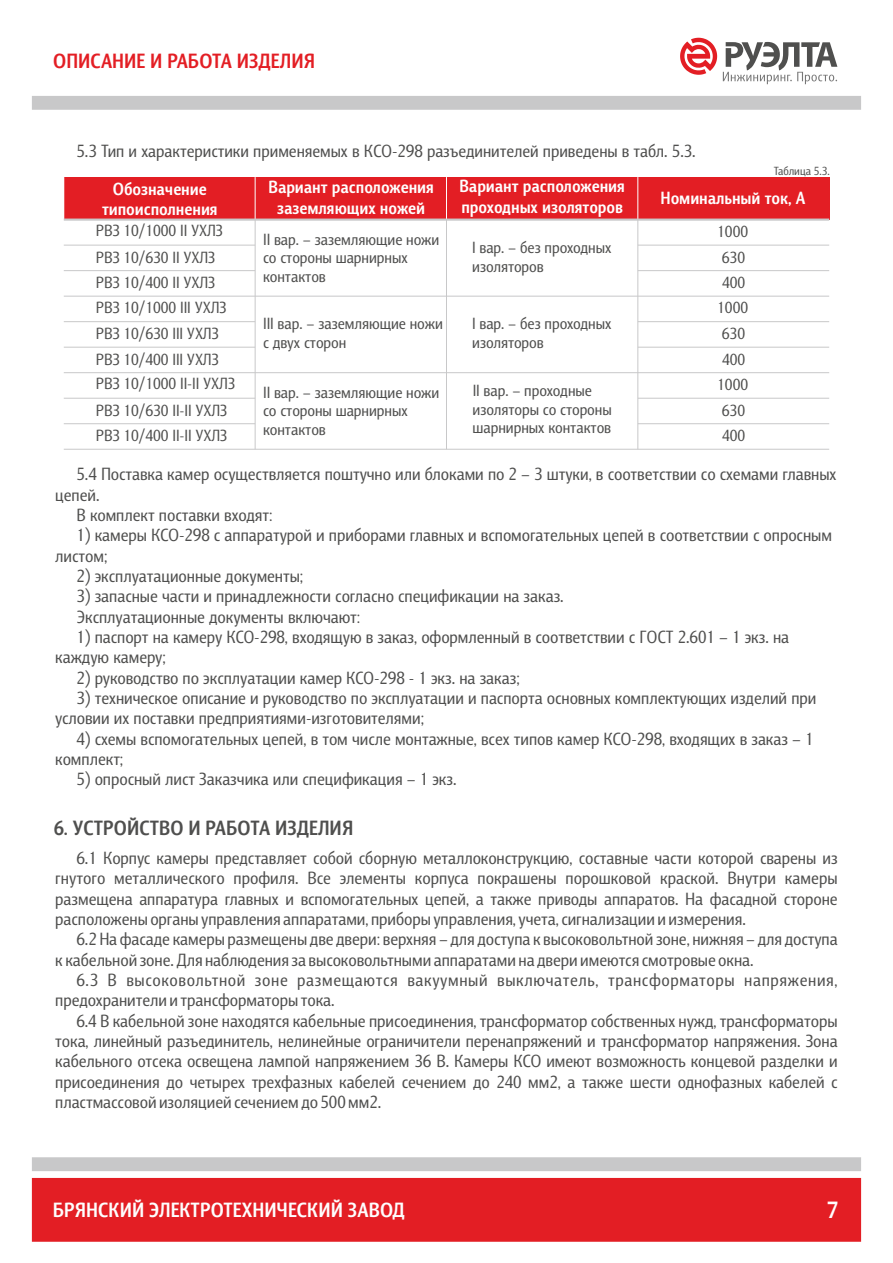
<style>
.page{position:relative;width:893px;height:1263px;background:#fff}
.page>*{position:absolute;margin:0;border:0;box-sizing:border-box;transform-origin:0 0}
.t1{font:700 24px "Barnaul Grotesk";color:#fefefe}
.t2{font:700 21px "Barnaul Grotesk";letter-spacing:.01em;color:#fefefe}
.t3{font:700 21px "Barnaul Grotesk";letter-spacing:.01em;color:#4f4f4e}
.t4{font:700 21px "Barnaul Grotesk";letter-spacing:.01em;color:#e31e24}
.t5{font:18px/20.4px "Barnaul Grotesk";color:#4f4f4e}
.t6{font:700 18px/20.5px "Barnaul Grotesk";color:#fefefe;text-align:center}
.t7{font:18px/20.4px "Barnaul Grotesk";letter-spacing:.04em;color:#4f4f4e}
.t8{font:16.5px/18.6px "Barnaul Grotesk";color:#4f4f4e}
.t9{font:12px "Barnaul Grotesk";color:#4f4f4e}
</style>
<div class="page">
<div style="left:32px;top:1157px;width:829px;height:14px;background:#c8c8c9"></div>
<div style="left:32px;top:1178px;width:829px;height:64px;background:#e31e24"></div>
<div style="left:32px;top:96px;width:829px;height:14px;background:#c8c8c9"></div>
<svg style="left:680px;top:38px;width:37px;height:37px"></svg>
<svg style="left:723px;top:42px;width:114px;height:42px"></svg>
<hr style="left:637px;top:220px;width:1px;height:229px;background:#c8c8c9">
<div style="left:64px;top:177px;width:765px;height:43px;background:#e31e24"></div>
<hr style="left:255px;top:177px;width:1px;height:43px;background:#fefefe">
<hr style="left:446px;top:177px;width:1px;height:43px;background:#fefefe">
<hr style="left:637px;top:177px;width:1px;height:43px;background:#fefefe">
<hr style="left:64px;top:219px;width:765px;height:2px;background:#c8c8c9">
<hr style="left:446px;top:220px;width:1px;height:229px;background:#c8c8c9">
<hr style="left:255px;top:220px;width:1px;height:229px;background:#c8c8c9">
<hr style="left:64px;top:245px;width:191px;height:1px;background:#c8c8c9">
<hr style="left:64px;top:321px;width:191px;height:1px;background:#c8c8c9">
<hr style="left:64px;top:398px;width:191px;height:1px;background:#c8c8c9">
<hr style="left:64px;top:270px;width:191px;height:1px;background:#c8c8c9">
<hr style="left:64px;top:347px;width:191px;height:1px;background:#c8c8c9">
<hr style="left:64px;top:423px;width:191px;height:1px;background:#c8c8c9">
<hr style="left:64px;top:296px;width:765px;height:1px;background:#c8c8c9">
<hr style="left:64px;top:372px;width:765px;height:1px;background:#c8c8c9">
<hr style="left:64px;top:449px;width:765px;height:1px;background:#c8c8c9">
<hr style="left:638px;top:245px;width:191px;height:1px;background:#c8c8c9">
<hr style="left:638px;top:321px;width:191px;height:1px;background:#c8c8c9">
<hr style="left:638px;top:398px;width:191px;height:1px;background:#c8c8c9">
<hr style="left:638px;top:270px;width:191px;height:1px;background:#c8c8c9">
<hr style="left:638px;top:347px;width:191px;height:1px;background:#c8c8c9">
<hr style="left:638px;top:423px;width:191px;height:1px;background:#c8c8c9">
<p class="t4" style="left:53px;top:54px;width:263px">ОПИСАНИЕ И РАБОТА ИЗДЕЛИЯ</p>
<p class="t5" style="left:77px;top:143px;width:620px">5.3 Тип и характеристики применяемых в КСО-298 разъединителей приведены в табл. 5.3.</p>
<p class="t6" style="left:102px;top:180px;width:117px">Обозначение типоисполнения</p>
<p class="t8" style="left:96px;top:223px;width:129px">РВЗ 10/1000 II УХЛЗ</p>
<p class="t9" style="left:774px;top:167px;width:57px">Таблица 5.3.</p>
<p class="t6" style="left:268px;top:179px;width:167px">Вариант расположения заземляющих ножей</p>
<p class="t6" style="left:459px;top:178px;width:167px;text-align:left">Вариант расположения проходных изоляторов</p>
<p class="t6" style="left:661px;top:189px;width:146px">Номинальный ток, А</p>
<p class="t8" style="left:717px;top:221px;width:32px;line-height:25.5px">1000<br>630</p>
<p class="t8" style="left:263px;top:232px;width:178px">II вар. – заземляющие ножи со стороны шарнирных контактов</p>
<p class="t8" style="left:263px;top:316px;width:181px">III вар. – заземляющие ножи с двух сторон</p>
<p class="t8" style="left:263px;top:385px;width:178px">II вар. – заземляющие ножи со стороны шарнирных контактов</p>
<p class="t8" style="left:472px;top:240px;width:141px">I вар. – без проходных изоляторов</p>
<p class="t8" style="left:96px;top:250px;width:121px">РВЗ 10/630 II УХЛЗ</p>
<p class="t8" style="left:96px;top:275px;width:121px">РВЗ 10/400 II УХЛЗ</p>
<p class="t8" style="left:722px;top:275px;width:25px">400</p>
<p class="t8" style="left:96px;top:300px;width:132px">РВЗ 10/1000 III УХЛЗ</p>
<p class="t8" style="left:717px;top:300px;width:32px">1000</p>
<p class="t8" style="left:472px;top:316px;width:141px">I вар. – без проходных изоляторов</p>
<p class="t8" style="left:473px;top:383px;width:141px">II вар. – проходные изоляторы со стороны шарнирных контактов</p>
<p class="t8" style="left:96px;top:326px;width:124px">РВЗ 10/630 III УХЛЗ</p>
<p class="t8" style="left:722px;top:326px;width:25px">630</p>
<p class="t8" style="left:96px;top:352px;width:124px">РВЗ 10/400 III УХЛЗ</p>
<p class="t8" style="left:722px;top:352px;width:25px">400</p>
<p class="t8" style="left:96px;top:376px;width:141px">РВЗ 10/1000 II-II УХЛЗ</p>
<p class="t8" style="left:717px;top:377px;width:32px">1000</p>
<p class="t8" style="left:96px;top:403px;width:133px">РВЗ 10/630 II-II УХЛЗ</p>
<p class="t8" style="left:722px;top:403px;width:25px">630</p>
<p class="t8" style="left:96px;top:428px;width:133px">РВЗ 10/400 II-II УХЛЗ</p>
<p class="t8" style="left:722px;top:428px;width:25px">400</p>
<p class="t5" style="left:77px;top:466px;width:761px">5.4 Поставка камер осуществляется поштучно или блоками по 2 – 3 штуки, в соответствии со схемами главных</p>
<p class="t5" style="left:55px;top:486px;width:46px">цепей.</p>
<p class="t5" style="left:77px;top:506px;width:197px">В комплект поставки входят:</p>
<p class="t5" style="left:55px;top:527px;width:778px;text-indent:21px">1) камеры КСО-298 с аппаратурой и приборами главных и вспомогательных цепей в соответствии с опросным листом;</p>
<p class="t5" style="left:77px;top:567px;width:228px">2) эксплуатационные документы;</p>
<p class="t5" style="left:77px;top:588px;width:489px">3) запасные части и принадлежности согласно спецификации на заказ.<br>Эксплуатационные документы включают:</p>
<p class="t5" style="left:55px;top:628px;width:735px;text-indent:21px">1) паспорт на камеру КСО-298, входящую в заказ, оформленный в соответствии с ГОСТ 2.601 – 1 экз. на каждую камеру;</p>
<p class="t5" style="left:77px;top:669px;width:445px">2) руководство по эксплуатации камер КСО-298 - 1 экз. на заказ;</p>
<p class="t5" style="left:55px;top:689px;width:763px;text-indent:21px">3) техническое описание и руководство по эксплуатации и паспорта основных комплектующих изделий при условии их поставки предприятиями-изготовителями;</p>
<p class="t5" style="left:55px;top:730px;width:760px;text-indent:21px">4) схемы вспомогательных цепей, в том числе монтажные, всех типов камер КСО-298, входящих в заказ – 1 комплект;</p>
<p class="t5" style="left:77px;top:771px;width:381px">5) опросный лист Заказчика или спецификация – 1 экз.</p>
<p class="t3" style="left:54px;top:820px;width:300px">6. УСТРОЙСТВО И РАБОТА ИЗДЕЛИЯ</p>
<p class="t5" style="left:55px;top:849px;width:784px;text-align:justify;text-indent:21px">6.1 Корпус камеры представляет собой сборную металлоконструкцию, составные части которой сварены из гнутого металлического профиля. Все элементы корпуса покрашены порошковой краской. Внутри камеры размещена аппаратура главных и вспомогательных цепей, а также приводы аппаратов. На фасадной стороне расположены органы управления аппаратами, приборы управления, учета, сигнализации и измерения.</p>
<p class="t5" style="left:55px;top:931px;width:784px;text-indent:21px">6.2 На фасаде камеры размещены две двери: верхняя – для доступа к высоковольтной зоне, нижняя – для доступа к кабельной зоне. Для наблюдения за высоковольтными аппаратами на двери имеются смотровые окна.</p>
<p class="t7" style="left:55px;top:972px;width:784px;text-indent:21px">6.3 В высоковольтной зоне размещаются вакуумный выключатель, трансформаторы напряжения, предохранители и трансформаторы тока.</p>
<p class="t5" style="left:55px;top:1012px;width:784px;text-align:justify;text-indent:21px">6.4 В кабельной зоне находятся кабельные присоединения, трансформатор собственных нужд, трансформаторы тока, линейный разъединитель, нелинейные ограничители перенапряжений и трансформатор напряжения. Зона кабельного отсека освещена лампой напряжением 36 В. Камеры КСО имеют возможность концевой разделки и присоединения до четырех трехфазных кабелей сечением до 240 мм2, а также шести однофазных кабелей с пластмассовой изоляцией сечением до 500 мм2.</p>
<p class="t2" style="left:53px;top:1203px;width:354px">БРЯНСКИЙ ЭЛЕКТРОТЕХНИЧЕСКИЙ ЗАВОД</p>
<h1 class="t1" style="left:827px;top:1201px;width:13px">7</h1>
</div>
